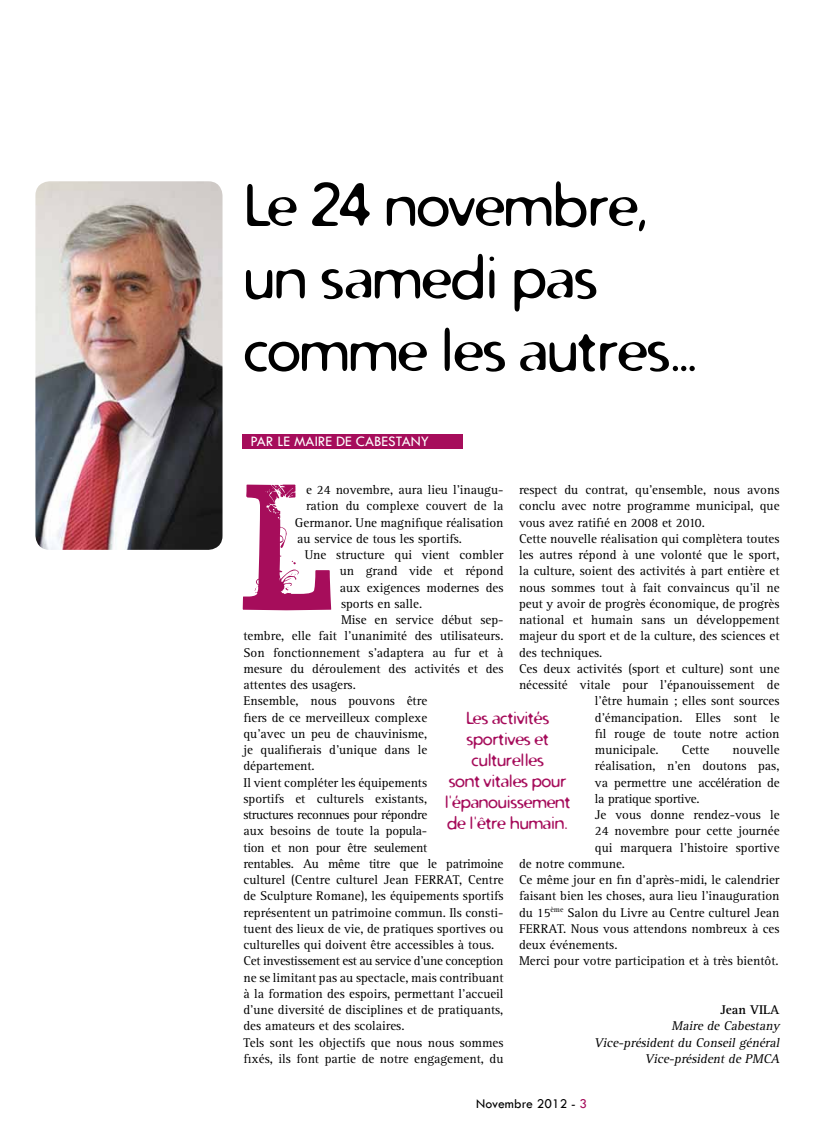
<style>
.page{position:relative;width:815px;height:1134px;background:#fff}
.page>*{position:absolute;margin:0;border:0;box-sizing:border-box;transform-origin:0 0}
.t1{font:60px/72.5px "Distro";color:#000}
.t2{font:17.5px/21px "Distro";color:#a60d5b;text-align:center}
.t3{font:15px "Tw Cen";color:#fff}
.t4{font:13.75px "Tw Cen";color:#000}
.t5{font:13.12px "Rotis Serif";color:#000}
.t6{font:13.12px "Rotis Serif";letter-spacing:-.02em;color:#000}
.t7{font:italic 13.12px/16.2px "Rotis Serif";color:#000;text-align:right}
.t8{font:13.12px "Rotis Serif";letter-spacing:-.03em;color:#000}
.t9{font:700 13.12px "Rotis Serif";color:#000}
.s1{color:#a60d5b}
</style>
<div class="page">
<img style="left:35px;top:181px;width:188px;height:369px">
<div style="left:243px;top:434px;width:220px;height:14px;background:#a60d5b"></div>
<svg style="left:243px;top:485px;width:88px;height:125px"></svg>
<h1 class="t1" style="left:244px;top:168px;width:456px">Le 24 novembre, un samedi pas comme les autres…</h1>
<p class="t3" style="left:251px;top:432px;width:180px">PAR LE MAIRE DE CABESTANY</p>
<p class="t5" style="left:519px;top:482px;width:262px">respect du contrat, qu’ensemble, nous avons</p>
<p class="t5" style="left:519px;top:498px;width:262px">conclu avec notre programme municipal, que</p>
<p class="t5" style="left:519px;top:515px;width:187px">vous avez ratifié en 2008 et 2010.</p>
<p class="t5" style="left:519px;top:531px;width:262px">Cette nouvelle réalisation qui complètera toutes</p>
<p class="t5" style="left:519px;top:547px;width:262px">les autres répond à une volonté que le sport,</p>
<p class="t5" style="left:519px;top:563px;width:262px">la culture, soient des activités à part entière et</p>
<p class="t5" style="left:519px;top:580px;width:262px">nous sommes tout à fait convaincus qu’il ne</p>
<p class="t5" style="left:519px;top:596px;width:262px">peut y avoir de progrès économique, de progrès</p>
<p class="t5" style="left:519px;top:612px;width:262px">national et humain sans un développement</p>
<p class="t5" style="left:519px;top:628px;width:262px">majeur du sport et de la culture, des sciences et</p>
<p class="t5" style="left:519px;top:645px;width:85px">des techniques.</p>
<p class="t5" style="left:519px;top:661px;width:262px">Ces deux activités (sport et culture) sont une</p>
<p class="t5" style="left:519px;top:677px;width:262px">nécessité vitale pour l’épanouissement de</p>
<p class="t5" style="left:595px;top:693px;width:186px">l’être humain ; elles sont sources</p>
<p class="t5" style="left:595px;top:710px;width:186px">d’émancipation. Elles sont le</p>
<p class="t5" style="left:595px;top:726px;width:186px">fil rouge de toute notre action</p>
<p class="t5" style="left:595px;top:742px;width:65px">municipale.</p>
<p class="t5" style="left:682px;top:742px;width:29px">Cette</p>
<p class="t5" style="left:733px;top:742px;width:48px">nouvelle</p>
<p class="t5" style="left:595px;top:758px;width:186px">réalisation, n’en doutons pas,</p>
<p class="t6" style="left:595px;top:775px;width:186px">va permettre une accélération de</p>
<p class="t6" style="left:595px;top:791px;width:106px">la pratique sportive.</p>
<p class="t5" style="left:595px;top:807px;width:186px">Je vous donne rendez-vous le</p>
<p class="t5" style="left:595px;top:823px;width:186px">24 novembre pour cette journée</p>
<p class="t5" style="left:595px;top:840px;width:186px">qui marquera l’histoire sportive</p>
<p class="t5" style="left:519px;top:856px;width:108px">de notre commune.</p>
<p class="t5" style="left:519px;top:872px;width:262px">Ce même jour en fin d’après-midi, le calendrier</p>
<p class="t5" style="left:519px;top:888px;width:262px">faisant bien les choses, aura lieu l’inauguration</p>
<p class="t5" style="left:519px;top:905px;width:262px">du 15<sup>ème</sup> Salon du Livre au Centre culturel Jean</p>
<p class="t5" style="left:519px;top:921px;width:262px">FERRAT. Nous vous attendons nombreux à ces</p>
<p class="t5" style="left:519px;top:937px;width:100px">deux événements.</p>
<p class="t5" style="left:519px;top:953px;width:261px">Merci pour votre participation et à très bientôt.</p>
<p class="t9" style="left:720px;top:1002px;width:61px">Jean VILA</p>
<p class="t7" style="left:594px;top:1018px;width:190px">Maire de Cabestany<br>Vice-président du Conseil général<br>Vice-président de PMCA</p>
<p class="t5" style="left:306px;top:482px;width:199px">e 24 novembre, aura lieu l’inaugu-</p>
<p class="t5" style="left:306px;top:498px;width:199px">ration du complexe couvert de la</p>
<p class="t5" style="left:295px;top:515px;width:210px">Germanor. Une magnifique réalisation</p>
<p class="t5" style="left:297px;top:531px;width:166px">au service de tous les sportifs.</p>
<p class="t5" style="left:305px;top:547px;width:200px">Une structure qui vient combler</p>
<p class="t5" style="left:340px;top:563px;width:165px">un grand vide et répond</p>
<p class="t5" style="left:340px;top:580px;width:165px">aux exigences modernes des</p>
<p class="t5" style="left:341px;top:596px;width:83px">sports en salle.</p>
<p class="t5" style="left:341px;top:612px;width:164px">Mise en service début sep-</p>
<p class="t5" style="left:243px;top:628px;width:261px">tembre, elle fait l’unanimité des utilisateurs.</p>
<p class="t5" style="left:243px;top:645px;width:261px">Son fonctionnement s’adaptera au fur et à</p>
<p class="t5" style="left:243px;top:661px;width:262px">mesure du déroulement des activités et des</p>
<p class="t5" style="left:243px;top:677px;width:114px">attentes des usagers.</p>
<p class="t5" style="left:243px;top:693px;width:185px">Ensemble, nous pouvons être</p>
<p class="t5" style="left:243px;top:710px;width:185px">fiers de ce merveilleux complexe</p>
<p class="t5" style="left:243px;top:726px;width:185px">qu’avec un peu de chauvinisme,</p>
<p class="t5" style="left:243px;top:742px;width:185px">je qualifierais d’unique dans le</p>
<p class="t5" style="left:243px;top:758px;width:73px">département.</p>
<p class="t5" style="left:243px;top:775px;width:185px">Il vient compléter les équipements</p>
<p class="t5" style="left:243px;top:791px;width:185px">sportifs et culturels existants,</p>
<p class="t8" style="left:243px;top:807px;width:185px">structures reconnues pour répondre</p>
<p class="t5" style="left:243px;top:823px;width:185px">aux besoins de toute la popula-</p>
<p class="t6" style="left:243px;top:840px;width:185px">tion et non pour être seulement</p>
<p class="t6" style="left:243px;top:856px;width:261px">rentables. Au même titre que le patrimoine</p>
<p class="t5" style="left:243px;top:872px;width:262px">culturel (Centre culturel Jean FERRAT, Centre</p>
<p class="t5" style="left:243px;top:888px;width:262px">de Sculpture Romane), les équipements sportifs</p>
<p class="t5" style="left:243px;top:905px;width:262px">représentent un patrimoine commun. Ils consti-</p>
<p class="t5" style="left:243px;top:921px;width:261px">tuent des lieux de vie, de pratiques sportives ou</p>
<p class="t5" style="left:243px;top:937px;width:252px">culturelles qui doivent être accessibles à tous.</p>
<p class="t6" style="left:243px;top:953px;width:261px">Cet investissement est au service d’une conception</p>
<p class="t5" style="left:243px;top:970px;width:262px">ne se limitant pas au spectacle, mais contribuant</p>
<p class="t5" style="left:243px;top:986px;width:262px">à la formation des espoirs, permettant l’accueil</p>
<p class="t5" style="left:243px;top:1002px;width:261px">d’une diversité de disciplines et de pratiquants,</p>
<p class="t5" style="left:243px;top:1018px;width:163px">des amateurs et des scolaires.</p>
<p class="t5" style="left:243px;top:1035px;width:262px">Tels sont les objectifs que nous nous sommes</p>
<p class="t5" style="left:243px;top:1051px;width:261px">fixés, ils font partie de notre engagement, du</p>
<h2 class="t2" style="left:445px;top:707px;width:127px">Les activités sportives et culturelles<br>sont vitales pour l'épanouissement de l'être humain.</h2>
<p class="t4" style="left:476px;top:1095px;width:112px">Novembre 2012 - <span class="s1">3</span></p>
</div>
